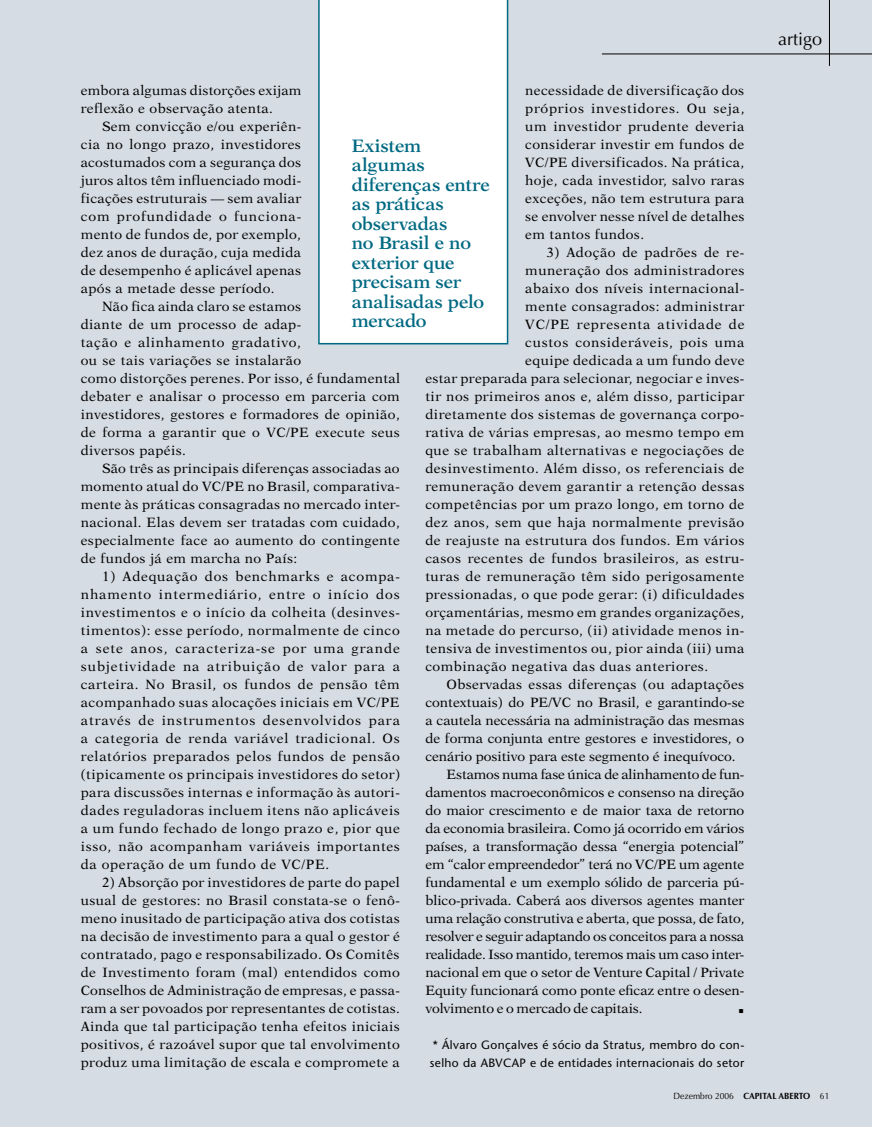
<style>
.page{position:relative;width:872px;height:1127px;background:#d6dce3}
.page>*{position:absolute;margin:0;border:0;box-sizing:border-box;transform-origin:0 0}
.t1{font:600 18px/19.5px "New Aster";letter-spacing:-.005em;color:#006982}
.t2{font:18px "Optima";color:#000}
.t3{font:13.5px/18px "New Aster";letter-spacing:.03em;color:#000;text-align:justify}
.t4{font:13.5px "New Aster";color:#000}
.t5{font:13.5px "New Aster";letter-spacing:-.01em;color:#000}
.t6{font:13.5px "New Aster";letter-spacing:-.005em;color:#000}
.t7{font:13.5px "New Aster";letter-spacing:.005em;color:#000}
.t8{font:13.5px "New Aster";letter-spacing:.05em;color:#000}
.t9{font:13.5px "New Aster";letter-spacing:.06em;color:#000}
.t10{font:13.5px "Wingdings";color:#000}
.t11{font:12px/18px "Stone Sans";letter-spacing:.03em;color:#000}
.t12{font:9px "Optima";color:#000;scale:.95 1}
.s1{font-weight:700}
</style>
<div class="page">
<hr style="left:602px;top:54px;width:270px;height:1px;background:#000">
<hr style="left:829px;top:0;width:1px;height:66px;background:#000">
<div style="left:318px;top:0;width:190px;height:344px;background:#fff"></div>
<p class="t3" style="left:81px;top:82px;width:222px">embora algumas distorções exijam reflexão e observação atenta.</p>
<p class="t3" style="left:81px;top:118px;width:222px;text-indent:21px">Sem convicção e/ou experiên&shy;cia no longo prazo, investidores acostumados com a segurança dos juros altos têm influenciado modi&shy;ficações estruturais — sem avaliar com profundidade o funciona&shy;mento de fundos de, por exemplo, dez anos de duração, cuja medida de desempenho é aplicável apenas após a metade desse período.</p>
<p class="t3" style="left:81px;top:298px;width:321px;text-align:left;text-indent:21px">Não fica ainda claro se estamos<br>diante de um processo de adap-<br>tação e alinhamento gradativo,<br>ou se tais variações se instalarão<br>como distorções perenes. Por isso, é fundamental debater e analisar o processo em parceria com investidores, gestores e formadores de opinião, de forma a garantir que o VC/PE execute seus diversos papéis.</p>
<p class="t3" style="left:81px;top:460px;width:320px;text-indent:21px">São três as principais diferenças associadas ao momento atual do VC/PE no Brasil, comparativa&shy;mente às práticas consagradas no mercado inter&shy;nacional. Elas devem ser tratadas com cuidado, especialmente face ao aumento do contingente de fundos já em marcha no País:</p>
<p class="t3" style="left:81px;top:568px;width:321px;text-indent:21px">1) Adequação dos benchmarks e acompa&shy;nhamento intermediário, entre o início dos investimentos e o início da colheita (desinves&shy;timentos): esse período, normalmente de cinco a sete anos, caracteriza-se por uma grande subjetividade na atribuição de valor para a carteira. No Brasil, os fundos de pensão têm acompanhado suas alocações iniciais em VC/PE através de instrumentos desenvolvidos para a categoria de renda variável tradicional. Os relatórios preparados pelos fundos de pensão (tipicamente os principais investidores do setor) para discussões internas e informação às autori&shy;dades reguladoras incluem itens não aplicáveis a um fundo fechado de longo prazo e, pior que isso, não acompanham variáveis importantes da operação de um fundo de VC/PE.</p>
<p class="t3" style="left:81px;top:874px;width:320px;text-indent:21px">2) Absorção por investidores de parte do papel usual de gestores: no Brasil constata-se o fenô&shy;meno inusitado de participação ativa dos cotistas na decisão de investimento para a qual o gestor é contratado, pago e responsabilizado. Os Comitês de Investimento foram (mal) entendidos como Conselhos de Administração de empresas, e passa&shy;ram a ser povoados por representantes de cotistas.<br>Ainda que tal participação tenha efeitos iniciais positivos, é razoável supor que tal envolvimento produz uma limitação de escala e compromete a</p>
<p class="t3" style="left:525px;top:82px;width:221px">necessidade de diversificação dos próprios investidores. Ou seja, um investidor prudente deveria considerar investir em fundos de VC/PE diversificados. Na prática, hoje, cada investidor, salvo raras exceções, não tem estrutura para se envolver nesse nível de detalhes em tantos fundos.</p>
<p class="t3" style="left:546px;top:244px;width:199px">3) Adoção de padrões de re-</p>
<p class="t3" style="left:525px;top:262px;width:220px">muneração dos administradores</p>
<p class="t3" style="left:525px;top:280px;width:220px">abaixo dos níveis internacional-</p>
<p class="t3" style="left:525px;top:298px;width:220px">mente consagrados: administrar</p>
<p class="t9" style="left:525px;top:317px;width:221px">VC/PE representa atividade de</p>
<p class="t8" style="left:525px;top:335px;width:220px">custos consideráveis, pois uma</p>
<p class="t3" style="left:525px;top:352px;width:221px">equipe dedicada a um fundo deve</p>
<p class="t3" style="left:425px;top:370px;width:320px">estar preparada para selecionar, negociar e inves-</p>
<p class="t3" style="left:425px;top:388px;width:320px">tir nos primeiros anos e, além disso, participar</p>
<p class="t3" style="left:425px;top:406px;width:320px">diretamente dos sistemas de governança corpo-</p>
<p class="t3" style="left:425px;top:424px;width:320px">rativa de várias empresas, ao mesmo tempo em</p>
<p class="t3" style="left:425px;top:442px;width:320px">que se trabalham alternativas e negociações de</p>
<p class="t3" style="left:425px;top:460px;width:320px">desinvestimento. Além disso, os referenciais de</p>
<p class="t3" style="left:425px;top:478px;width:320px">remuneração devem garantir a retenção dessas</p>
<p class="t3" style="left:425px;top:496px;width:320px">competências por um prazo longo, em torno de</p>
<p class="t3" style="left:425px;top:514px;width:320px">dez anos, sem que haja normalmente previsão</p>
<p class="t3" style="left:425px;top:532px;width:320px">de reajuste na estrutura dos fundos. Em vários</p>
<p class="t3" style="left:425px;top:550px;width:320px">casos recentes de fundos brasileiros, as estru-</p>
<p class="t3" style="left:425px;top:568px;width:320px">turas de remuneração têm sido perigosamente</p>
<p class="t3" style="left:425px;top:586px;width:320px">pressionadas, o que pode gerar: (i) dificuldades</p>
<p class="t3" style="left:425px;top:604px;width:320px">orçamentárias, mesmo em grandes organizações,</p>
<p class="t3" style="left:425px;top:622px;width:320px">na metade do percurso, (ii) atividade menos in-</p>
<p class="t3" style="left:425px;top:640px;width:320px">tensiva de investimentos ou, pior ainda (iii) uma</p>
<p class="t3" style="left:425px;top:658px;width:284px">combinação negativa das duas anteriores.</p>
<p class="t3" style="left:446px;top:676px;width:299px">Observadas essas diferenças (ou adaptações</p>
<p class="t7" style="left:425px;top:695px;width:321px">contextuais) do PE/VC no Brasil, e garantindo-se</p>
<p class="t4" style="left:425px;top:713px;width:320px">a cautela necessária na administração das mesmas</p>
<p class="t4" style="left:425px;top:731px;width:320px">de forma conjunta entre gestores e investidores, o</p>
<p class="t4" style="left:425px;top:749px;width:312px">cenário positivo para este segmento é inequívoco.</p>
<p class="t5" style="left:446px;top:767px;width:299px">Estamos numa fase única de alinhamento de fun-</p>
<p class="t4" style="left:425px;top:785px;width:320px">damentos macroeconômicos e consenso na direção</p>
<p class="t4" style="left:425px;top:803px;width:320px">do maior crescimento e de maior taxa de retorno</p>
<p class="t4" style="left:425px;top:821px;width:320px">da economia brasileira. Como já ocorrido em vários</p>
<p class="t4" style="left:425px;top:839px;width:320px">países, a transformação dessa “energia potencial”</p>
<p class="t4" style="left:425px;top:857px;width:320px">em “calor empreendedor” terá no VC/PE um agente</p>
<p class="t4" style="left:425px;top:875px;width:320px">fundamental e um exemplo sólido de parceria pú-</p>
<p class="t4" style="left:425px;top:893px;width:320px">blico-privada. Caberá aos diversos agentes manter</p>
<p class="t6" style="left:425px;top:911px;width:321px">uma relação construtiva e aberta, que possa, de fato,</p>
<p class="t5" style="left:425px;top:929px;width:320px">resolver e seguir adaptando os conceitos para a nossa</p>
<p class="t5" style="left:425px;top:947px;width:320px">realidade. Isso mantido, teremos mais um caso inter-</p>
<p class="t4" style="left:425px;top:965px;width:320px">nacional em que o setor de Venture Capital / Private</p>
<p class="t4" style="left:425px;top:983px;width:320px">Equity funcionará como ponte eficaz entre o desen-</p>
<p class="t6" style="left:425px;top:1001px;width:219px">volvimento e o mercado de capitais.</p>
<p class="t10" style="left:738px;top:1004px;width:8px">▪</p>
<p class="t11" style="left:430px;top:1036px;width:316px">* Álvaro Gonçalves é sócio da Stratus, membro do con&shy;selho da ABVCAP e de entidades internacionais do setor</p>
<h1 class="t1" style="left:352px;top:136px;width:139px">Existem algumas diferenças entre as práticas observadas<br>no Brasil e no exterior que precisam ser analisadas pelo mercado</h1>
<h1 class="t2" style="left:778px;top:29px;width:46px">artigo</h1>
<p class="t12" style="left:673px;top:1090px;width:165px">Dezembro 2006 <span class="s1">CAPITAL ABERTO</span> 61</p>
</div>
